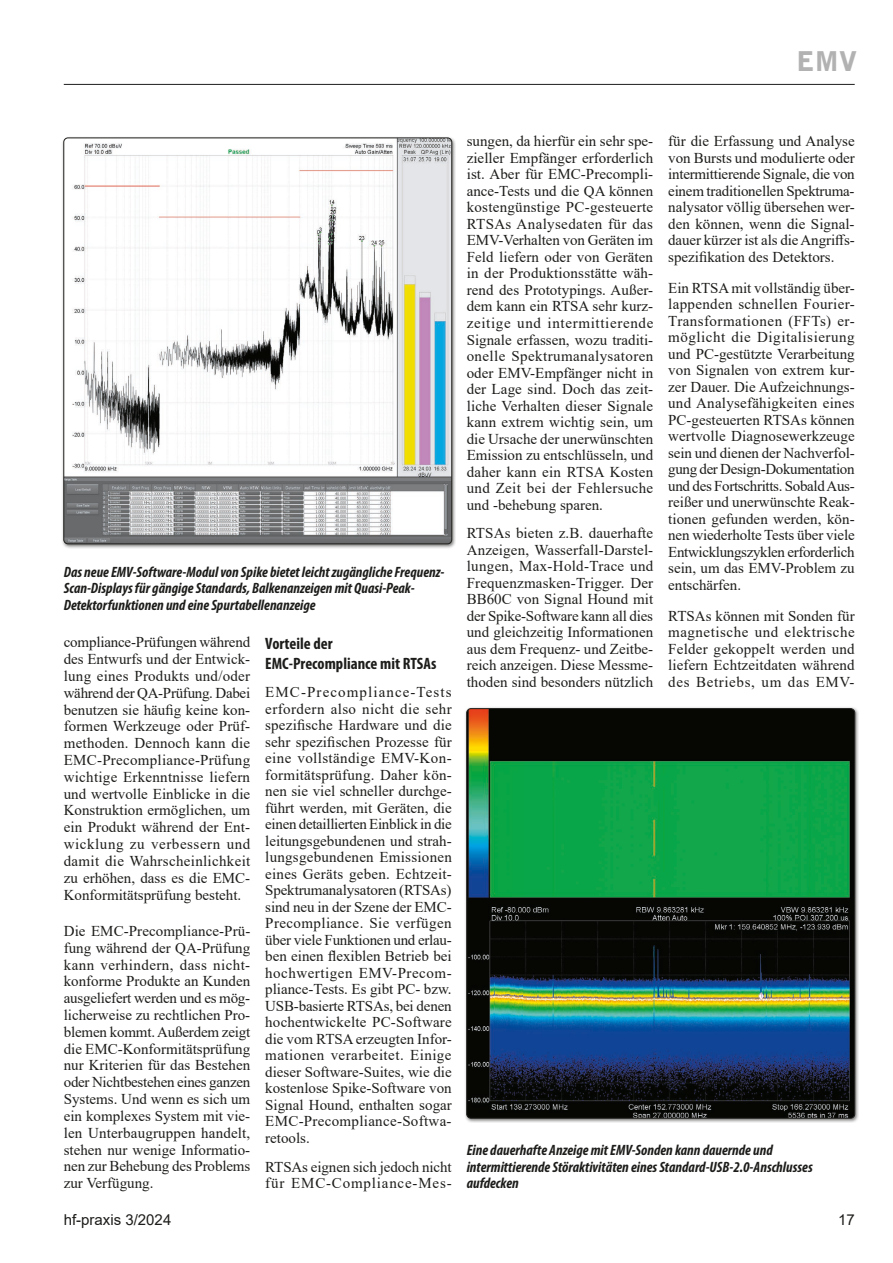
<style>
.page{position:relative;width:893px;height:1263px;background:#fff}
.page>*{position:absolute;margin:0;border:0;box-sizing:border-box;transform-origin:0 0}
.t1{font:900 27px "Bell Gothic BT";color:#b2b2b2}
.t2{font:700 condensed 16.5px/19.5px "Myriad Pro";color:#1d1d1b}
.t3{font:15px/16.5px "Times New Roman";color:#1d1d1b;text-align:justify}
.t4{font:italic 700 condensed 15px/16.5px "Myriad Pro";color:#1d1d1b}
.t5{font:15px "Arial";color:#1d1d1b}
</style>
<div class="page">
<hr style="left:64px;top:84px;width:791px;height:1px;background:#1d1d1b">
<div style="left:61px;top:136px;width:395px;height:413px;background:#1d1d1b;opacity:.6"></div>
<img style="left:64px;top:138px;width:388px;height:406px">
<div style="left:464px;top:706px;width:395px;height:417px;background:#1d1d1b;opacity:.6"></div>
<img style="left:467px;top:709px;width:388px;height:409px">
<h1 class="t1" style="left:797px;top:44px;width:62px">EMV</h1>
<p class="t4" style="left:64px;top:563px;width:382px">Das neue EMV-Software-Modul von Spike bietet leicht zugängliche Frequenz-<br>Scan-Displays für gängige Standards, Balkenanzeigen mit Quasi-Peak-<br>Detektorfunktionen und eine Spurtabellenanzeige</p>
<p class="t3" style="left:64px;top:633px;width:188px">compliance-Prüfungen während des Entwurfs und der Entwick&shy;lung eines Produkts und/oder während der QA-Prüfung. Dabei benutzen sie häufig keine kon&shy;formen Werkzeuge oder Prüf&shy;methoden. Dennoch kann die EMC-Precompliance-Prüfung wichtige Erkenntnisse liefern und wertvolle Einblicke in die Konstruktion ermöglichen, um ein Produkt während der Ent&shy;wicklung zu verbessern und damit die Wahrscheinlichkeit zu erhöhen, dass es die EMC-Konformitätsprüfung besteht.</p>
<p class="t3" style="left:64px;top:922px;width:188px">Die EMC-Precompliance-Prü&shy;fung während der QA-Prüfung kann verhindern, dass nicht&shy;konforme Produkte an Kunden ausgeliefert werden und es mög&shy;licherweise zu rechtlichen Pro&shy;blemen kommt. Außerdem zeigt die EMC-Konformitätsprüfung nur Kriterien für das Bestehen oder Nichtbestehen eines ganzen Systems. Und wenn es sich um ein komplexes System mit vie&shy;len Unterbaugruppen handelt, stehen nur wenige Informatio&shy;nen zur Behebung des Problems zur Verfügung.</p>
<p class="t2" style="left:265px;top:634px;width:173px">Vorteile der<br>EMC-Precompliance mit RTSAs</p>
<p class="t3" style="left:265px;top:684px;width:188px">EMC-Precompliance-Tests erfordern also nicht die sehr spezifische Hardware und die sehr spezifischen Prozesse für eine vollständige EMV-Kon&shy;formitätsprüfung. Daher kön&shy;nen sie viel schneller durchge&shy;führt werden, mit Geräten, die einen detaillierten Einblick in die leitungsgebundenen und strah&shy;lungsgebundenen Emissionen eines Geräts geben. Echtzeit-Spektrumanalysatoren (RTSAs) sind neu in der Szene der EMC-Precompliance. Sie verfügen über viele Funktionen und erlau&shy;ben einen flexiblen Betrieb bei hochwertigen EMV-Precom&shy;pliance-Tests. Es gibt PC- bzw.<br>USB-basierte RTSAs, bei denen hochentwickelte PC-Software die vom RTSA erzeugten Infor&shy;mationen verarbeitet. Einige dieser Software-Suites, wie die kostenlose Spike-Software von Signal Hound, enthalten sogar EMC-Precompliance-Softwa&shy;retools.</p>
<p class="t3" style="left:265px;top:1158px;width:188px">RTSAs eignen sich jedoch nicht für EMC-Compliance-Mes-</p>
<p class="t3" style="left:467px;top:133px;width:188px">sungen, da hierfür ein sehr spe&shy;zieller Empfänger erforderlich ist. Aber für EMC-Precompli&shy;ance-Tests und die QA können kostengünstige PC-gesteuerte RTSAs Analysedaten für das EMV-Verhalten von Geräten im Feld liefern oder von Geräten in der Produktionsstätte wäh&shy;rend des Prototypings. Außer&shy;dem kann ein RTSA sehr kurz&shy;zeitige und intermittierende Signale erfassen, wozu traditi&shy;onelle Spektrumanalysatoren oder EMV-Empfänger nicht in der Lage sind. Doch das zeit&shy;liche Verhalten dieser Signale kann extrem wichtig sein, um die Ursache der unerwünschten Emission zu entschlüsseln, und daher kann ein RTSA Kosten und Zeit bei der Fehlersuche und -behebung sparen.</p>
<p class="t3" style="left:467px;top:524px;width:188px">RTSAs bieten z.B. dauerhafte Anzeigen, Wasserfall-Darstel&shy;lungen, Max-Hold-Trace und Frequenzmasken-Trigger. Der BB60C von Signal Hound mit der Spike-Software kann all dies und gleichzeitig Informationen aus dem Frequenz- und Zeitbe&shy;reich anzeigen. Diese Messme&shy;thoden sind besonders nützlich</p>
<p class="t3" style="left:668px;top:133px;width:188px">für die Erfassung und Analyse von Bursts und modulierte oder intermittierende Signale, die von einem traditionellen Spektruma&shy;nalysator völlig übersehen wer&shy;den können, wenn die Signal&shy;dauer kürzer ist als die Angriffs&shy;spezifikation des Detektors.</p>
<p class="t3" style="left:668px;top:279px;width:188px">Ein RTSA mit vollständig über&shy;lappenden schnellen Fourier-Transformationen (FFTs) er&shy;möglicht die Digitalisierung und PC-gestützte Verarbeitung von Signalen von extrem kur&shy;zer Dauer. Die Aufzeichnungs&shy;und Analysefähigkeiten eines PC-gesteuerten RTSAs können wertvolle Diagnosewerkzeuge sein und dienen der Nachverfol&shy;gung der Design-Dokumentation und des Fortschritts. Sobald Aus&shy;reißer und unerwünschte Reak&shy;tionen gefunden werden, kön&shy;nen wiederholte Tests über viele Entwicklungszyklen erforderlich sein, um das EMV-Problem zu entschärfen.</p>
<p class="t3" style="left:668px;top:607px;width:188px">RTSAs können mit Sonden für magnetische und elektrische Felder gekoppelt werden und liefern Echtzeitdaten während des Betriebs, um das EMV-</p>
<p class="t4" style="left:467px;top:1141px;width:348px">Eine dauerhafte Anzeige mit EMV-Sonden kann dauernde und intermittierende Störaktivitäten eines Standard-USB-2.0-Anschlusses aufdecken</p>
<p class="t5" style="left:64px;top:1209px;width:109px">hf-praxis 3/2024</p>
<p class="t5" style="left:838px;top:1209px;width:18px">17</p>
</div>
